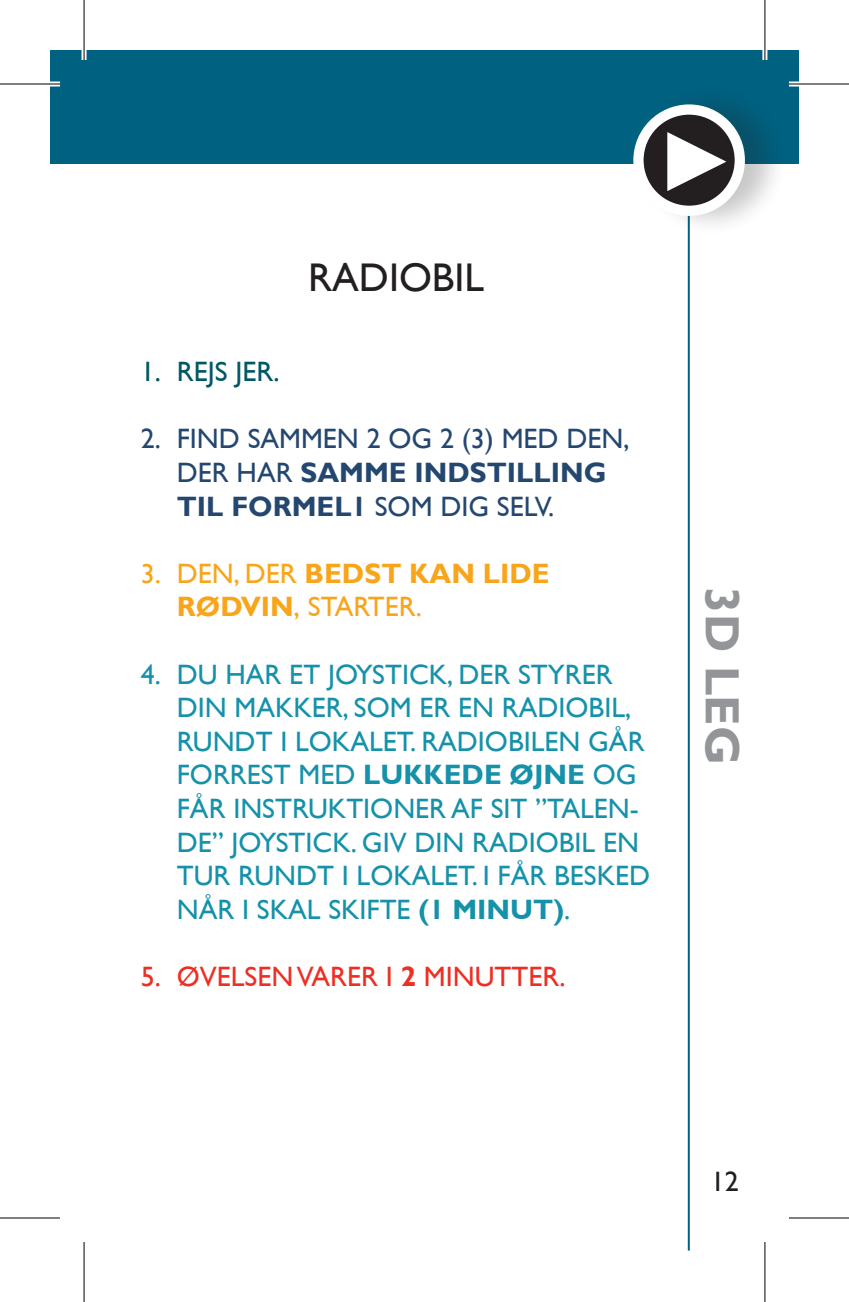
<style>
.page{position:relative;width:849px;height:1302px;background:#fff}
.page>*{position:absolute;margin:0;border:0;box-sizing:border-box;transform-origin:0 0}
.t1{font:700 48px "Gill Sans";color:#939598}
.t2{font:40px "Gill Sans";color:#231f20}
.t3{font:28px/33.6px "Gill Sans";color:#1591aa}
.t4{font:28px/33.6px "Gill Sans";color:#244770}
.t5{font:28px/33.6px "Gill Sans";color:#f9a51b}
.t6{font:28px "Gill Sans";color:#ee2e22}
.t7{font:28px "Gill Sans";color:#005864}
.t8{font:28px "Gill Sans";color:#231f20}
.s1{font-weight:700}
</style>
<div class="page">
<div style="left:50px;top:50px;width:748px;height:113px;background:#006180"></div>
<hr style="left:687px;top:204px;width:2px;height:1046px;background:#006180">
<div style="left:634px;top:82px;width:164px;height:173px;background:#231f20;opacity:.25"></div>
<svg style="left:638px;top:110px;width:101px;height:101px;background:#524e4f"></svg>
<div style="left:633px;top:104px;width:111px;height:112px;border:10px solid #fff;border-radius:50%"></div>
<svg style="left:667px;top:132px;width:59px;height:59px"></svg>
<div style="left:0;top:82px;width:60px;height:5px;background:#fff"></div>
<div style="left:788px;top:82px;width:60px;height:5px;background:#fff"></div>
<hr style="left:82px;top:0;width:4px;height:60px;background:#fff">
<svg style="left:762px;top:0;width:5px;height:60px"></svg>
<svg style="left:765px;top:1242px;width:1px;height:60px"></svg>
<hr style="left:0;top:83px;width:60px;height:2px;background:#000">
<hr style="left:788px;top:83px;width:60px;height:2px;background:#000">
<hr style="left:0;top:1217px;width:60px;height:2px;background:#000">
<hr style="left:788px;top:1217px;width:60px;height:2px;background:#000">
<hr style="left:83px;top:0;width:2px;height:60px;background:#000">
<hr style="left:83px;top:1242px;width:2px;height:60px;background:#000">
<hr style="left:764px;top:0;width:1px;height:60px;background:#000">
<hr style="left:764px;top:1242px;width:1px;height:60px;background:#000">
<p class="t7" style="left:141px;top:355px;width:140px">1.REJS JER.</p>
<h2 class="t2" style="left:308px;top:254px;width:177px">RADIOBIL</h2>
<p class="t4" style="left:177px;top:422px;width:454px;text-indent:-36px">2. FIND SAMMEN 2 OG 2 (3) MED DEN,<br>DER HAR <span class="s1">SAMME INDSTILLING<br>TIL FORMEL1</span> SOM DIG SELV.</p>
<p class="t5" style="left:177px;top:556px;width:374px;text-indent:-36px">3.DEN, DER <span class="s1">BEDST KAN LIDE<br>RØDVIN</span>, STARTER.</p>
<p class="t3" style="left:177px;top:657px;width:474px;text-indent:-36px">4.DU HAR ET JOYSTICK, DER STYRER<br>DIN MAKKER, SOM ER EN RADIOBIL,<br>RUNDT I LOKALET. RADIOBILEN GÅR<br>FORREST MED <span class="s1">LUKKEDE ØJNE</span> OG<br>FÅR INSTRUKTIONER AF SIT ”TALEN-<br>DE” JOYSTICK. GIV DIN RADIOBIL EN<br>TUR RUNDT I LOKALET. I FÅR BESKED<br>NÅR I SKAL SKIFTE <span class="s1">(1 MINUT)</span>.</p>
<p class="t6" style="left:141px;top:960px;width:426px">5. ØVELSEN VARER I <span class="s1">2</span> MINUTTER.</p>
<h1 class="t1" style="left:750px;top:587px;width:179px;rotate:90deg">3D LEG</h1>
<p class="t8" style="left:710px;top:1165px;width:29px">12</p>
</div>
